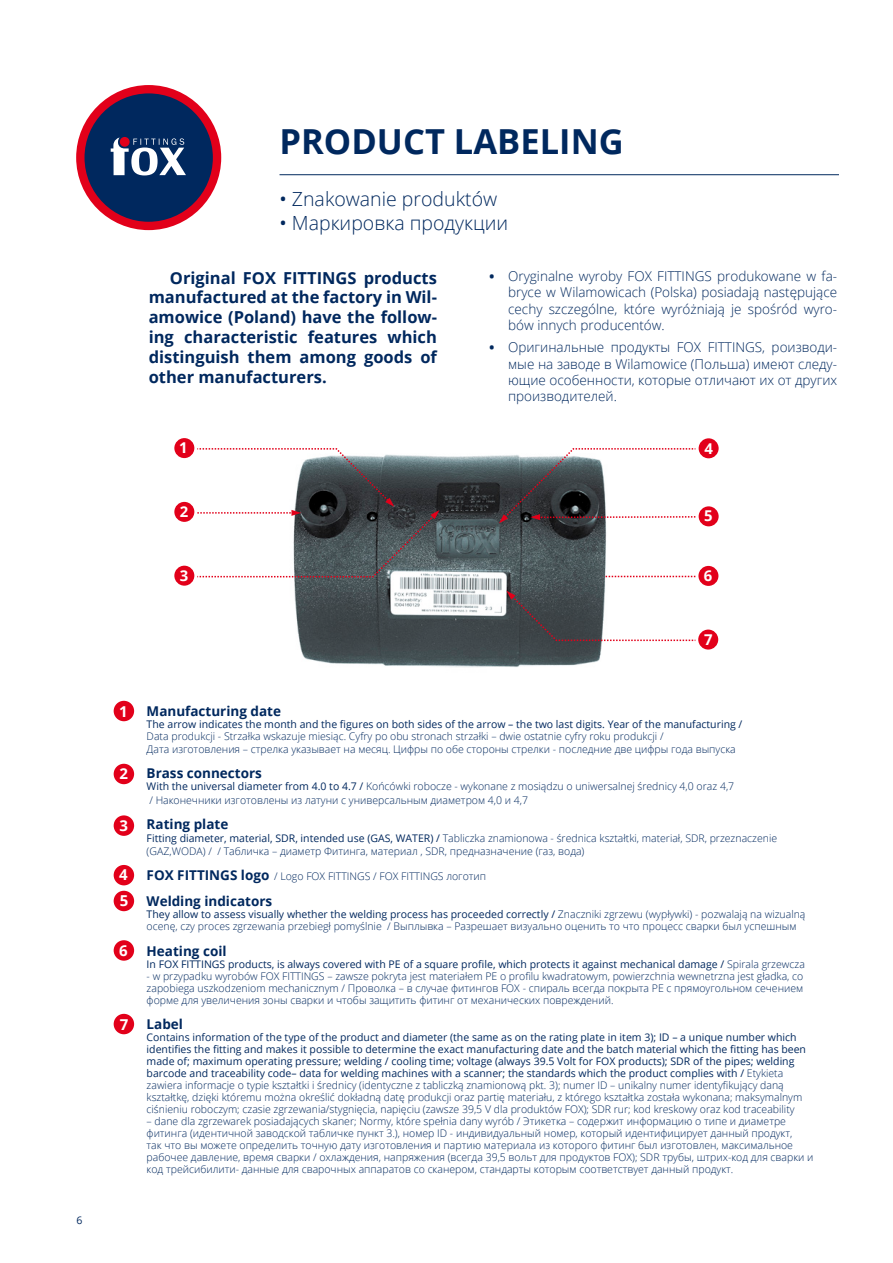
<style>
.page{position:relative;width:893px;height:1263px;background:#fff}
.page>*{position:absolute;margin:0;border:0;box-sizing:border-box;transform-origin:0 0}
.t1{font:700 34.5px "Open Sans";color:#00285e}
.t2{font:300 19.5px "Open Sans";color:#00285e}
.t3{font:18px "Open Sans";color:#00285e}
.t4{font:700 16.5px/19.8px "Open Sans";color:#00285e;text-align:justify}
.t5{font:700 15px/25.8px "Open Sans";color:#fff}
.t6{font:700 14.85px "Open Sans";color:#fff}
.t7{font:300 13.5px/16.2px "Open Sans";color:#00285e;text-align:justify}
.t8{font:700 13.5px "Open Sans";color:#00285e}
.t9{font:300 10.5px/12px "Open Sans";color:#00285e}
.t10{font:10.5px/12px "Open Sans";color:#00285e}
.s1{font-weight:400}
.s2{font-weight:700;font-size:13.5px}
.s3{font-weight:300}
</style>
<div class="page">
<img style="left:294px;top:455px;width:318px;height:212px">
<div style="left:174px;top:438px;width:20px;height:20px;background:#e2001a;border-radius:50%"></div>
<div style="left:699px;top:438px;width:20px;height:20px;background:#e2001a;border-radius:50%"></div>
<div style="left:698px;top:629px;width:20px;height:20px;background:#e2001a;border-radius:50%"></div>
<svg style="left:606px;top:576px;width:89px;height:1px"></svg>
<div style="left:174px;top:502px;width:20px;height:20px;background:#e2001a;border-radius:50%"></div>
<div style="left:174px;top:566px;width:20px;height:20px;background:#e2001a;border-radius:50%"></div>
<div style="left:699px;top:506px;width:20px;height:20px;background:#e2001a;border-radius:50%"></div>
<div style="left:698px;top:566px;width:20px;height:20px;background:#e2001a;border-radius:50%"></div>
<svg style="left:506px;top:591px;width:190px;height:51px"></svg>
<svg style="left:197px;top:448px;width:243px;height:130px"></svg>
<svg style="left:499px;top:448px;width:197px;height:75px"></svg>
<hr style="left:279px;top:174px;width:560px;height:1px;background:#00285e">
<svg style="left:76px;top:85px;width:145px;height:145px"></svg>
<div style="left:114px;top:701px;width:20px;height:20px;background:#e2001a;border-radius:50%"></div>
<div style="left:114px;top:764px;width:20px;height:20px;background:#e2001a;border-radius:50%"></div>
<div style="left:114px;top:815px;width:20px;height:21px;background:#e2001a;border-radius:50%"></div>
<div style="left:114px;top:865px;width:20px;height:20px;background:#e2001a;border-radius:50%"></div>
<div style="left:114px;top:891px;width:20px;height:20px;background:#e2001a;border-radius:50%"></div>
<div style="left:114px;top:940px;width:20px;height:21px;background:#e2001a;border-radius:50%"></div>
<div style="left:114px;top:1014px;width:20px;height:20px;background:#e2001a;border-radius:50%"></div>
<p class="t10" style="left:77px;top:1214px;width:8px">6</p>
<h1 class="t1" style="left:279px;top:117px;width:346px">PRODUCT LABELING</h1>
<h2 class="t2" style="left:279px;top:186px;width:219px"><span class="s1">•</span> Znakowanie produktów</h2>
<h2 class="t2" style="left:279px;top:209px;width:230px"><span class="s1">•</span> Маркировка продукции</h2>
<h3 class="t4" style="left:149px;top:267px;width:290px;text-indent:21px">Original FOX FITTINGS products manufactured at the factory in Wil&shy;amowice (Poland) have the follow&shy;ing characteristic features which distinguish them among goods of other manufacturers.</h3>
<h3 class="t3" style="left:489px;top:264px;width:8px">•</h3>
<h3 class="t3" style="left:489px;top:335px;width:8px">•</h3>
<p class="t7" style="left:508px;top:268px;width:331px">Oryginalne wyroby FOX FITTINGS produkowane w fa&shy;bryce w Wilamowicach (Polska) posiadają następujące cechy szczególne, które wyróżniają je spośród wyro&shy;bów innych producentów.</p>
<p class="t7" style="left:508px;top:339px;width:331px">Oригинальные продукты FOX FITTINGS, роизводи&shy;мые на заводе в Wilamowice (Польша) имеют следу&shy;ющие особенности, которые отличают их от других производителей.</p>
<h3 class="t6" style="left:179px;top:437px;width:10px">1</h3>
<h3 class="t6" style="left:704px;top:438px;width:10px">4</h3>
<h3 class="t6" style="left:180px;top:501px;width:10px">2</h3>
<h3 class="t6" style="left:180px;top:565px;width:10px">3</h3>
<h3 class="t6" style="left:704px;top:505px;width:10px">5</h3>
<h3 class="t6" style="left:704px;top:565px;width:10px">6</h3>
<h3 class="t6" style="left:704px;top:629px;width:10px">7</h3>
<h3 class="t5" style="left:119px;top:698px;width:10px">1</h3>
<h3 class="t5" style="left:119px;top:760px;width:10px">2</h3>
<h3 class="t5" style="left:119px;top:812px;width:10px">3</h3>
<h3 class="t5" style="left:119px;top:862px;width:11px">4<br>5</h3>
<h3 class="t5" style="left:119px;top:937px;width:10px">6</h3>
<h3 class="t5" style="left:120px;top:1011px;width:10px">7</h3>
<p class="t8" style="left:147px;top:702px;width:136px">Manufacturing date</p>
<p class="t10" style="left:147px;top:718px;width:597px">The arrow indicates the month and the figures on both sides of the arrow – the two last digits. Year of the manufacturing /</p>
<p class="t9" style="left:147px;top:730px;width:591px;line-height:12.6px">Data produkcji - Strzałka wskazuje miesiąc. Cyfry po obu stronach strzałki – dwie ostatnie cyfry roku produkcji /<br>Дата изготовления – стрелка указывает на месяц. Цифры по обе стороны стрелки - последние две цифры года выпуска</p>
<p class="t8" style="left:147px;top:764px;width:117px">Brass connectors</p>
<p class="t9" style="left:147px;top:779px;width:589px;line-height:13.5px"><span class="s1">With the universal diameter from 4.0 to 4.7 /</span> Końcówki robocze - wykonane z mosiądzu o uniwersalnej średnicy 4,0 oraz 4,7 / Наконечники изготовлены из латуни с универсальным диаметром 4,0 и 4,7</p>
<p class="t8" style="left:147px;top:815px;width:83px">Rating plate</p>
<p class="t9" style="left:147px;top:832px;width:632px;line-height:12.6px"><span class="s1">Fitting diameter, material, SDR, intended use (GAS, WATER) /</span> Tabliczka znamionowa - średnica kształtki, materiał, SDR, przeznaczenie (GAZ,WODA) / / Табличка – диаметр Фитинга, материал , SDR, предназначение (газ, вода)</p>
<p class="t9" style="left:147px;top:870px;width:341px"><span class="s2">FOX FITTINGS logo</span> / Logo FOX FITTINGS / FOX FITTINGS логотип</p>
<p class="t8" style="left:147px;top:891px;width:127px">Welding indicators</p>
<p class="t9" style="left:147px;top:907px;width:660px;line-height:12.6px"><span class="s1">They allow to assess visually whether the welding process has proceeded correctly /</span> Znaczniki zgrzewu (wypływki) - pozwalają na wizualną ocenę, czy proces zgrzewania przebiegł pomyślnie / Выплывка – Разрешает визуально оценить то что процесс сварки был успешным</p>
<p class="t8" style="left:147px;top:941px;width:81px">Heating coil</p>
<p class="t10" style="left:147px;top:958px;width:660px">In FOX FITTINGS products, is always covered with PE of a square profile, which protects it against mechanical damage / <span class="s3">Spirala grzewcza</span></p>
<p class="t9" style="left:147px;top:970px;width:658px;text-align:justify">- w przypadku wyrobów FOX FITTINGS – zawsze pokryta jest materiałem PE o profilu kwadratowym, powierzchnia wewnetrzna jest gładka, co zapobiega uszkodzeniom mechanicznym / Проволка – в случае фитингов FOX - спираль всегда покрыта PE с прямоугольном сечением форме для увеличения зоны сварки и чтобы защитить фитинг от механических повреждений.</p>
<p class="t8" style="left:147px;top:1015px;width:38px">Label</p>
<p class="t10" style="left:147px;top:1031px;width:661px">Contains information of the type of the product and diameter (the same as on the rating plate in item 3); ID – a unique number which identifies the fitting and makes it possible to determine the exact manufacturing date and the batch material which the fitting has been made of; maximum operating pressure; welding / cooling time; voltage (always 39.5 Volt for FOX products); SDR of the pipes; welding barcode and traceability code– data for welding machines with a scanner; the standards which the product complies with / <span class="s3">Etykieta zawiera informacje o typie kształtki i średnicy (identyczne z tabliczką znamionową pkt. 3); numer ID – unikalny numer identyfikujący daną kształtkę, dzięki któremu można określić dokładną datę produkcji oraz partię materiału, z którego kształtka została wykonana; maksymalnym ciśnieniu roboczym; czasie zgrzewania/stygnięcia, napięciu (zawsze 39,5 V dla produktów FOX); SDR rur; kod kreskowy oraz kod traceability</span></p>
<p class="t9" style="left:147px;top:1115px;width:668px">– dane dla zgrzewarek posiadających skaner; Normy, które spełnia dany wyrób / Этикетка – содержит информацию о типе и диаметре фитинга (идентичной заводской табличке пункт 3.), номер ID - индивидуальный номер, который идентифицирует данный продукт,<br>так что вы можете определить точную дату изготовления и партию материала из которого фитинг был изготовлен, максимальное рабочее давление, время сварки / охлаждения, напряжения (всегда 39,5 вольт для продуктов FOX); SDR трубы, штрих-код для сварки и код трейсибилити- данные для сварочных аппаратов со сканером, стандарты которым соответствует данный продукт.</p>
</div>
